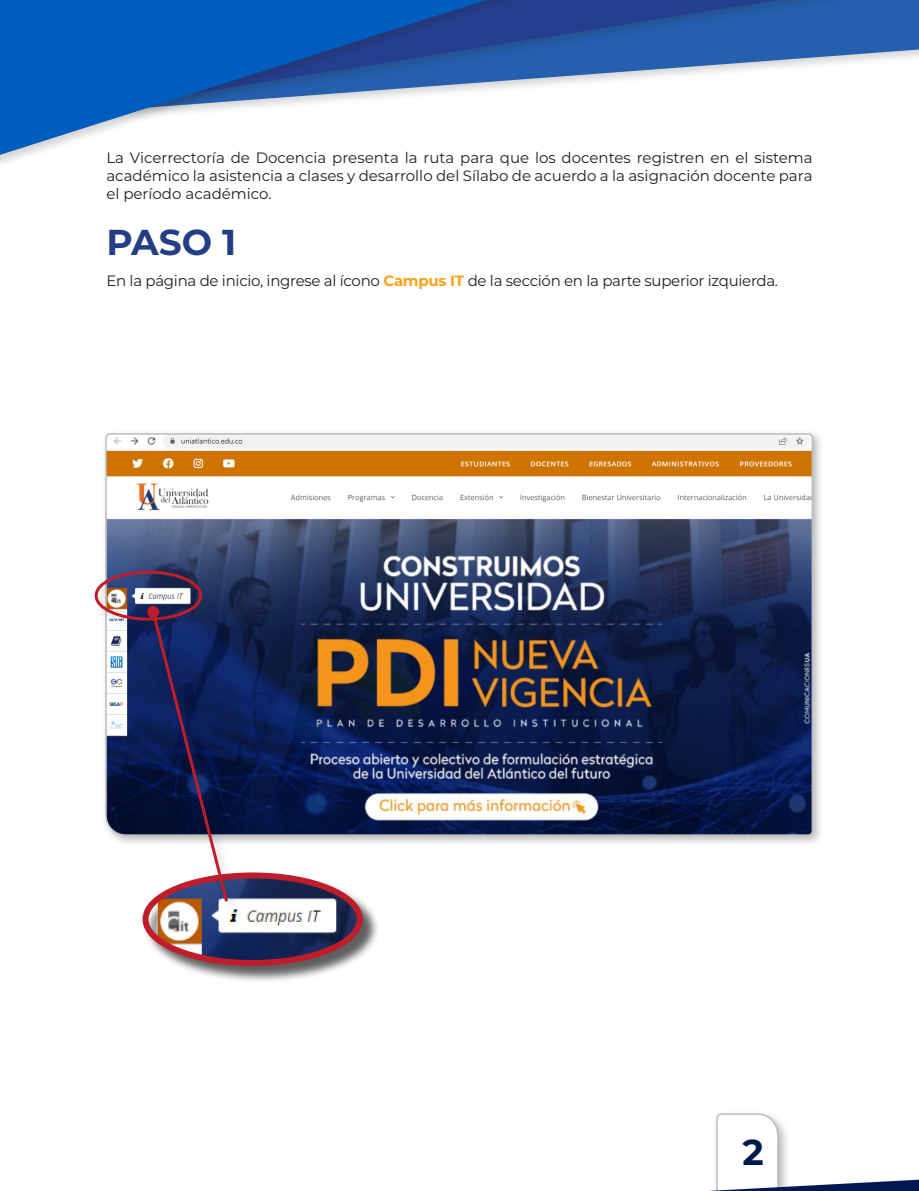
<style>
.page{position:relative;width:919px;height:1191px;background:#fff}
.page>*{position:absolute;margin:0;border:0;box-sizing:border-box;transform-origin:0 0}
.numeral{font:700 36px "Montserrat";color:#253d85}
.t1{font:700 36px "Montserrat";color:#001752}
.t2{font:15px/18px "Montserrat";letter-spacing:-.02em;color:#231f20;text-align:justify}
.s1{font-weight:700;color:#f9a21c}
</style>
<div class="page">
<div style="left:0;top:0;width:914px;height:138px;background:#231f20;opacity:.2"></div>
<svg style="left:557px;top:0;width:347px;height:127px"></svg>
<div style="left:0;top:0;width:557px;height:170px;background:#231f20;opacity:.2"></div>
<svg style="left:0;top:0;width:547px;height:160px"></svg>
<svg style="left:708px;top:1113px;width:210px;height:78px"></svg>
<div style="left:102px;top:429px;width:722px;height:418px;background:#231f20;opacity:.3"></div>
<svg style="left:104px;top:432px;width:709px;height:404px"></svg>
<div style="left:144px;top:873px;width:235px;height:110px;background:#231f20;opacity:.72"></div>
<img style="left:158px;top:875px;width:201px;height:88px">
<div style="left:142px;top:872px;width:220px;height:94px;border:6px solid #be1d2c;border-radius:50%"></div>
<div style="left:91px;top:566px;width:123px;height:67px;background:#231f20;opacity:.2"></div>
<div style="left:95px;top:570px;width:107px;height:50px;border:3px solid #be1d2c;border-radius:50%"></div>
<div style="left:144px;top:602px;width:96px;height:311px;background:#231f20;opacity:.2"></div>
<svg style="left:149px;top:608px;width:81px;height:297px;background:#3e426b"></svg>
<div style="left:147px;top:606px;width:12px;height:12px;background:#be1d2c;border-radius:50%"></div>
<p class="t2" style="left:106px;top:148px;width:707px">La Vicerrectoría de Docencia presenta la ruta para que los docentes registren en el sistema académico la asistencia a clases y desarrollo del Sílabo de acuerdo a la asignación docente para el período académico.</p>
<p class="numeral" style="left:106px;top:217px;width:131px">PASO 1</p>
<p class="t2" style="left:106px;top:271px;width:673px">En la página de inicio, ingrese al ícono <span class="s1">Campus IT</span> de la sección en la parte superior izquierda.</p>
<h1 class="t1" style="left:742px;top:1126px;width:23px">2</h1>
</div>
